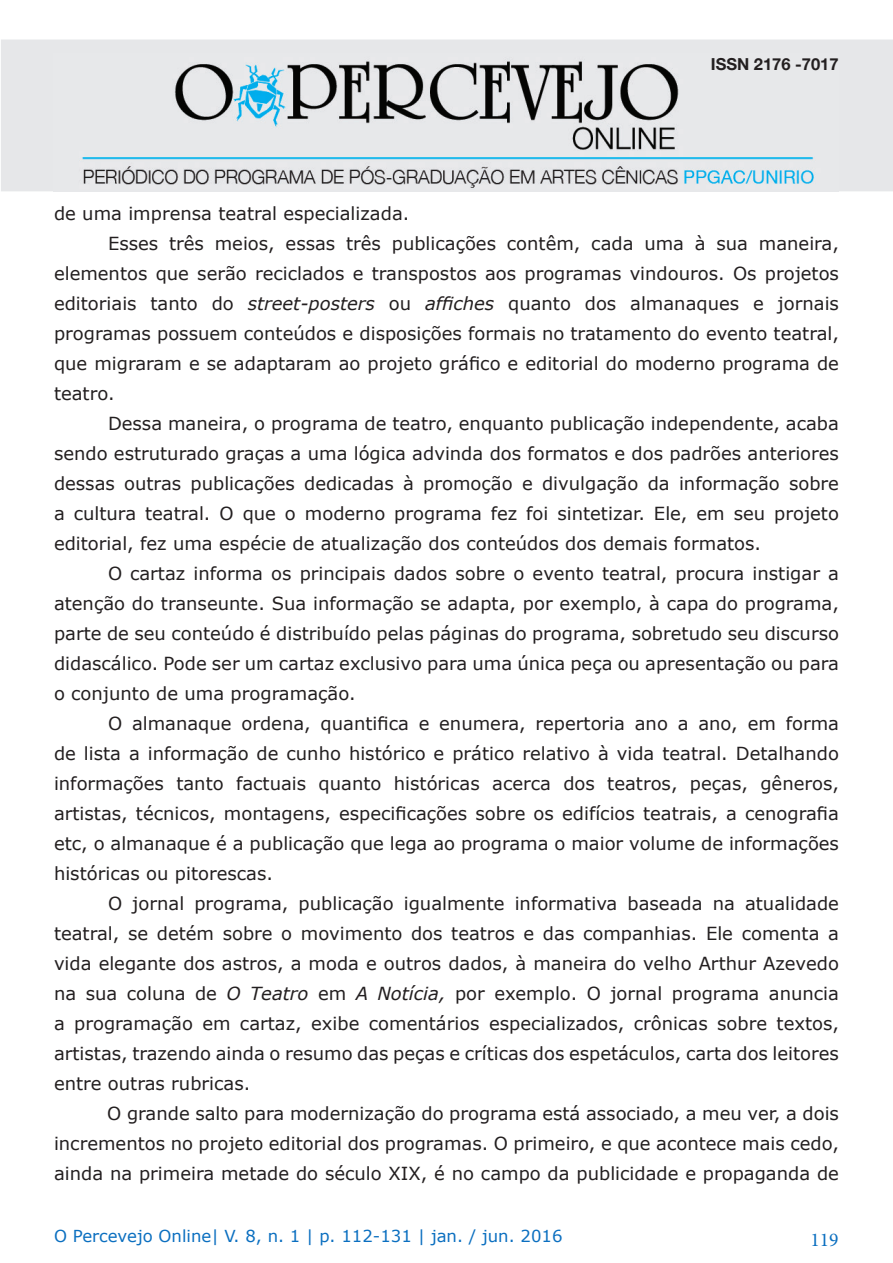
<style>
.page{position:relative;width:893px;height:1263px;background:#fff}
.page>*{position:absolute;margin:0;border:0;box-sizing:border-box;transform-origin:0 0}
.t1{font:19.5px "Minion Pro";color:#0b6fc0}
.t2{font:18px/30px "Verdana";color:#231f20;text-align:justify}
.t3{font:16.5px "Verdana";color:#0b6fc0}
.t4{font:700 16.5px "Helvetica Neue";color:#231f20}
.s1{font-style:italic}
</style>
<div class="page">
<div style="left:1px;top:40px;width:892px;height:151px;background:#e6e7e9"></div>
<img style="left:53px;top:61px;width:786px;height:130px">
<p class="t4" style="left:711px;top:49px;width:129px">ISSN 2176 -7017</p>
<p class="t2" style="left:54px;top:198px;width:357px">de uma imprensa teatral especializada.</p>
<p class="t2" style="left:54px;top:228px;width:786px;text-indent:54px">Esses três meios, essas três publicações contêm, cada uma à sua maneira, elementos que serão reciclados e transpostos aos programas vindouros. Os projetos editoriais tanto do <span class="s1">street-posters</span> ou <span class="s1">affiches</span> quanto dos almanaques e jornais programas possuem conteúdos e disposições formais no tratamento do evento teatral, que migraram e se adaptaram ao projeto gráfico e editorial do moderno programa de teatro.</p>
<p class="t2" style="left:54px;top:408px;width:786px;text-indent:54px">Dessa maneira, o programa de teatro, enquanto publicação independente, acaba sendo estruturado graças a uma lógica advinda dos formatos e dos padrões anteriores dessas outras publicações dedicadas à promoção e divulgação da informação sobre a cultura teatral. O que o moderno programa fez foi sintetizar. Ele, em seu projeto editorial, fez uma espécie de atualização dos conteúdos dos demais formatos.</p>
<p class="t2" style="left:54px;top:558px;width:786px;text-indent:54px">O cartaz informa os principais dados sobre o evento teatral, procura instigar a atenção do transeunte. Sua informação se adapta, por exemplo, à capa do programa, parte de seu conteúdo é distribuído pelas páginas do programa, sobretudo seu discurso didascálico. Pode ser um cartaz exclusivo para uma única peça ou apresentação ou para o conjunto de uma programação.</p>
<p class="t2" style="left:54px;top:708px;width:786px;text-indent:54px">O almanaque ordena, quantifica e enumera, repertoria ano a ano, em forma de lista a informação de cunho histórico e prático relativo à vida teatral. Detalhando informações tanto factuais quanto históricas acerca dos teatros, peças, gêneros, artistas, técnicos, montagens, especificações sobre os edifícios teatrais, a cenografia etc, o almanaque é a publicação que lega ao programa o maior volume de informações históricas ou pitorescas.</p>
<p class="t2" style="left:54px;top:888px;width:786px;text-indent:54px">O jornal programa, publicação igualmente informativa baseada na atualidade teatral, se detém sobre o movimento dos teatros e das companhias. Ele comenta a vida elegante dos astros, a moda e outros dados, à maneira do velho Arthur Azevedo na sua coluna de <span class="s1">O Teatro</span> em <span class="s1">A Notícia,</span> por exemplo. O jornal programa anuncia a programação em cartaz, exibe comentários especializados, crônicas sobre textos, artistas, trazendo ainda o resumo das peças e críticas dos espetáculos, carta dos leitores entre outras rubricas.</p>
<p class="t2" style="left:54px;top:1098px;width:786px;text-indent:53px">O grande salto para modernização do programa está associado, a meu ver, a dois incrementos no projeto editorial dos programas. O primeiro, e que acontece mais cedo, ainda na primeira metade do século XIX, é no campo da publicidade e propaganda de</p>
<p class="t3" style="left:54px;top:1224px;width:510px">O Percevejo Online| V. 8, n. 1 | p. 112-131 | jan. / jun. 2016</p>
<p class="t1" style="left:810px;top:1227px;width:30px">119</p>
</div>
